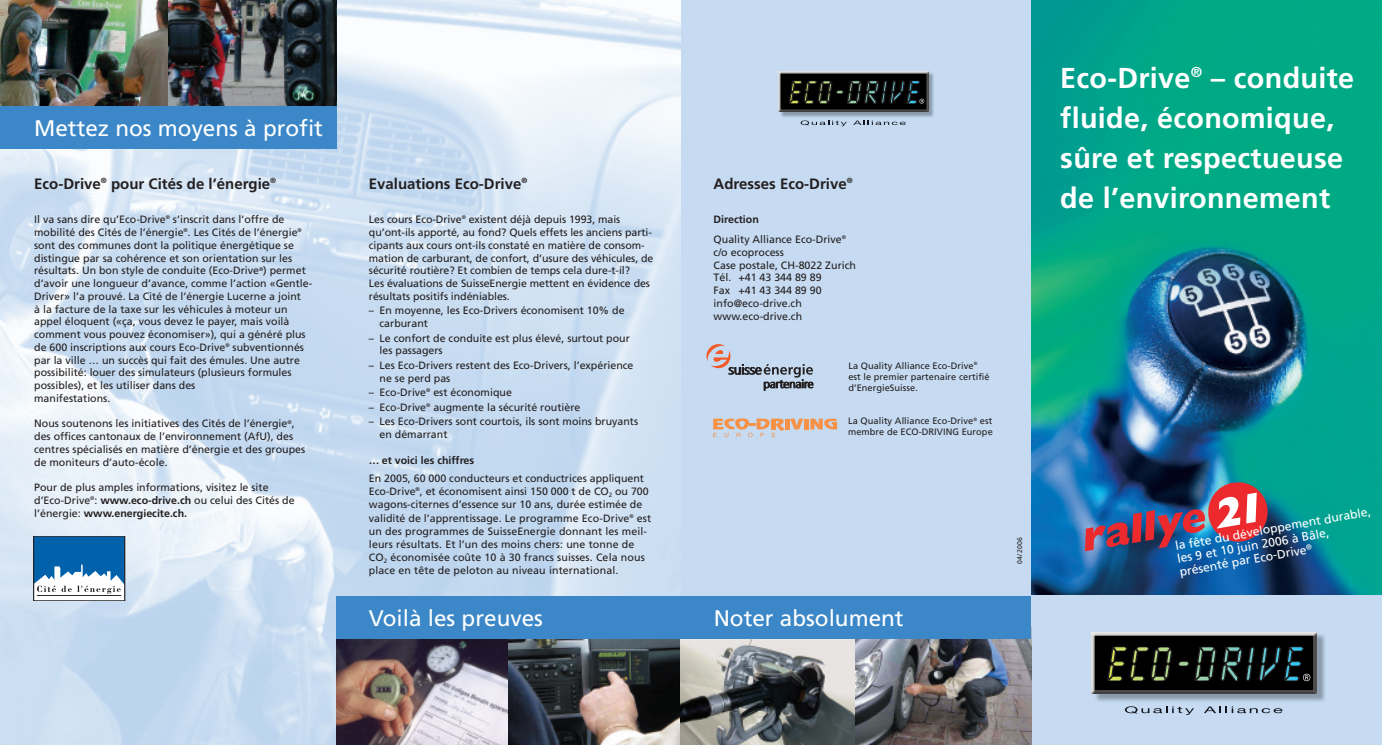
<style>
.page{position:relative;width:1382px;height:745px;background:#fff}
.page>*{position:absolute;margin:0;border:0;box-sizing:border-box;transform-origin:0 0}
.t1{font:700 28.75px/40px "Frutiger";letter-spacing:.01em;color:#fff}
.t2{font:22.5px "Frutiger";color:#fff}
.t3{font:700 15px "Frutiger";color:#231f20}
.t4{font:12.25px/13.1px "Frutiger";color:#fff}
.t5{font:10.62px/12.8px "Frutiger";color:#231f20}
.t6{font:700 10.62px "Frutiger";color:#231f20}
.t7{font:9.25px/11.1px "Frutiger";letter-spacing:.005em;color:#231f20}
.t8{font:6.88px "Frutiger";letter-spacing:.03em;color:#231f20}
.s1{font-weight:700}
</style>
<div class="page">
<div style="left:663px;top:0;width:393px;height:615px;background:#c6dbf1"></div>
<img style="left:0;top:0;width:680px;height:744px">
<img style="left:0;top:0;width:168px;height:106px">
<img style="left:168px;top:0;width:169px;height:106px">
<img style="left:1031px;top:0;width:351px;height:595px">
<div style="left:1031px;top:595px;width:351px;height:149px;background:#c6dbf1"></div>
<img style="left:1094px;top:632px;width:232px;height:71px">
<img style="left:1091px;top:632px;width:225px;height:61px">
<svg style="left:1107px;top:646px;width:203px;height:34px"></svg>
<svg style="left:1125px;top:705px;width:69px;height:9px"></svg>
<svg style="left:1204px;top:706px;width:78px;height:6px"></svg>
<hr style="left:804px;top:418px;width:4px;height:11px;background:#f69146">
<svg style="left:810px;top:418px;width:27px;height:11px"></svg>
<svg style="left:713px;top:418px;width:90px;height:19px"></svg>
<svg style="left:778px;top:71px;width:156px;height:56px"></svg>
<img style="left:337px;top:638px;width:171px;height:106px">
<img style="left:508px;top:638px;width:172px;height:106px">
<img style="left:680px;top:638px;width:176px;height:106px">
<img style="left:856px;top:638px;width:175px;height:106px">
<div style="left:0;top:106px;width:337px;height:43px;background:#3b87c7"></div>
<svg style="left:706px;top:344px;width:107px;height:46px"></svg>
<div style="left:337px;top:595px;width:694px;height:43px;background:#3b87c7"></div>
<div style="left:33px;top:536px;width:92px;height:64px;background:linear-gradient(to right,#fff,#fff)"></div>
<div style="left:33px;top:535px;width:92px;height:65px;border:1px solid #231f20"></div>
<svg style="left:34px;top:536px;width:91px;height:57px"></svg>
<hr style="left:37px;top:594px;width:84px;height:1px;background:#231f20">
<img style="left:1084px;top:479px;width:187px;height:72px">
<h2 class="t2" style="left:34px;top:119px;width:290px">Mettez nos moyens à profit</h2>
<h3 class="t3" style="left:34px;top:177px;width:243px">Eco-Drive<sup>®</sup> pour Cités de l’énergie<sup>®</sup></h3>
<p class="t5" style="left:34px;top:214px;width:280px">Il va sans dire qu’Eco-Drive<sup>®</sup> s’inscrit dans l’offre de mobilité des Cités de l’énergie<sup>®</sup>. Les Cités de l’énergie<sup>® </sup>sont des communes dont la politique énergétique se distingue par sa cohérence et son orientation sur les résultats. Un bon style de conduite (Eco-Drive<sup>®</sup>) permet d’avoir une longueur d’avance, comme l’action «Gentle-Driver» l’a prouvé. La Cité de l’énergie Lucerne a joint<br>à la facture de la taxe sur les véhicules à moteur un appel éloquent («ça, vous devez le payer, mais voilà comment vous pouvez économiser»), qui a généré plus de 600 inscriptions aux cours Eco-Drive<sup>®</sup> subventionnés par la ville … un succès qui fait des émules. Une autre possibilité: louer des simulateurs (plusieurs formules possibles), et les utiliser dans des<br>manifestations.</p>
<p class="t5" style="left:34px;top:418px;width:273px">Nous soutenons les initiatives des Cités de l’énergie<sup>®</sup>, des offices cantonaux de l’environnement (AfU), des centres spécialisés en matière d’énergie et des groupes de moniteurs d’auto-école.</p>
<p class="t5" style="left:34px;top:481px;width:262px">Pour de plus amples informations, visitez le site d’Eco-Drive<sup>®</sup>: <span class="s1">www.eco-drive.ch</span> ou celui des Cités de l’énergie: <span class="s1">www.energiecite.ch.</span></p>
<h3 class="t3" style="left:369px;top:177px;width:160px">Evaluations Eco-Drive<sup>®</sup></h3>
<p class="t5" style="left:369px;top:214px;width:286px">Les cours Eco-Drive<sup>®</sup> existent déjà depuis 1993, mais qu’ont-ils apporté, au fond? Quels effets les anciens parti&shy;cipants aux cours ont-ils constaté en matière de consom&shy;mation de carburant, de confort, d’usure des véhicules, de sécurité routière? Et combien de temps cela dure-t-il?<br>Les évaluations de SuisseEnergie mettent en évidence des résultats positifs indéniables.</p>
<p class="t5" style="left:380px;top:305px;width:247px;text-indent:-11px">– En moyenne, les Eco-Drivers économisent 10% de carburant</p>
<p class="t5" style="left:380px;top:332px;width:252px;text-indent:-11px">– Le confort de conduite est plus élevé, surtout pour les passagers</p>
<p class="t5" style="left:380px;top:359px;width:255px;text-indent:-11px">– Les Eco-Drivers restent des Eco-Drivers, l’expérience ne se perd pas</p>
<p class="t5" style="left:369px;top:387px;width:144px">– Eco-Drive<sup>®</sup> est économique</p>
<p class="t5" style="left:369px;top:401px;width:213px">– Eco-Drive<sup>®</sup> augmente la sécurité routière</p>
<p class="t5" style="left:380px;top:416px;width:260px;text-indent:-11px">– Les Eco-Drivers sont courtois, ils sont moins bruyants en démarrant</p>
<p class="t6" style="left:369px;top:455px;width:107px">… et voici les chiffres</p>
<p class="t5" style="left:369px;top:472px;width:284px;line-height:13.1px">En 2005, 60 000 conducteurs et conductrices appliquent Eco-Drive<sup>®</sup>, et économisent ainsi 150 000 t de CO<sub>2</sub> ou 700 wagons-citernes d’essence sur 10 ans, durée estimée de validité de l’apprentissage. Le programme Eco-Drive<sup>®</sup> est un des programmes de SuisseEnergie donnant les meil&shy;leurs résultats. Et l’un des moins chers: une tonne de CO<sub>2</sub> économisée coûte 10 à 30 francs suisses. Cela nous place en tête de peloton au niveau international.</p>
<h3 class="t3" style="left:714px;top:177px;width:141px">Adresses Eco-Drive<sup>®</sup></h3>
<p class="t5" style="left:714px;top:210px;width:134px;line-height:19.9px"><span class="s1">Direction<br></span>Quality Alliance Eco-Drive<sup>®</sup></p>
<p class="t5" style="left:714px;top:246px;width:144px">c/o ecoprocess<br>Case postale, CH-8022 Zurich<br>Tél. +41 43 344 89 89<br>Fax +41 43 344 89 90 info@eco-drive.ch www.eco-drive.ch</p>
<p class="t7" style="left:848px;top:360px;width:143px">La Quality Alliance Eco-Drive<sup>® </sup>est le premier partenaire certifié d’EnergieSuisse.</p>
<p class="t7" style="left:848px;top:416px;width:146px">La Quality Alliance Eco-Drive<sup>®</sup> est membre de ECO-DRIVING Europe</p>
<h2 class="t2" style="left:369px;top:608px;width:175px">Voilà les preuves</h2>
<h2 class="t2" style="left:714px;top:608px;width:192px">Noter absolument</h2>
<p class="t8" style="left:1017px;top:563px;width:28px;rotate:-90deg">04/2006</p>
<h1 class="t1" style="left:1060px;top:60px;width:296px">Eco-Drive<sup>®</sup> – conduite fluide, économique, sûre et respectueuse de l’environnement</h1>
<p class="t4" style="left:1174px;top:540px;width:196px;rotate:-10deg">a fête du déve oppem entdurab e es9 et10 ju n 2006 à Bâ e présenté par Eco-Dr ve<sup>®</sup></p>
</div>
